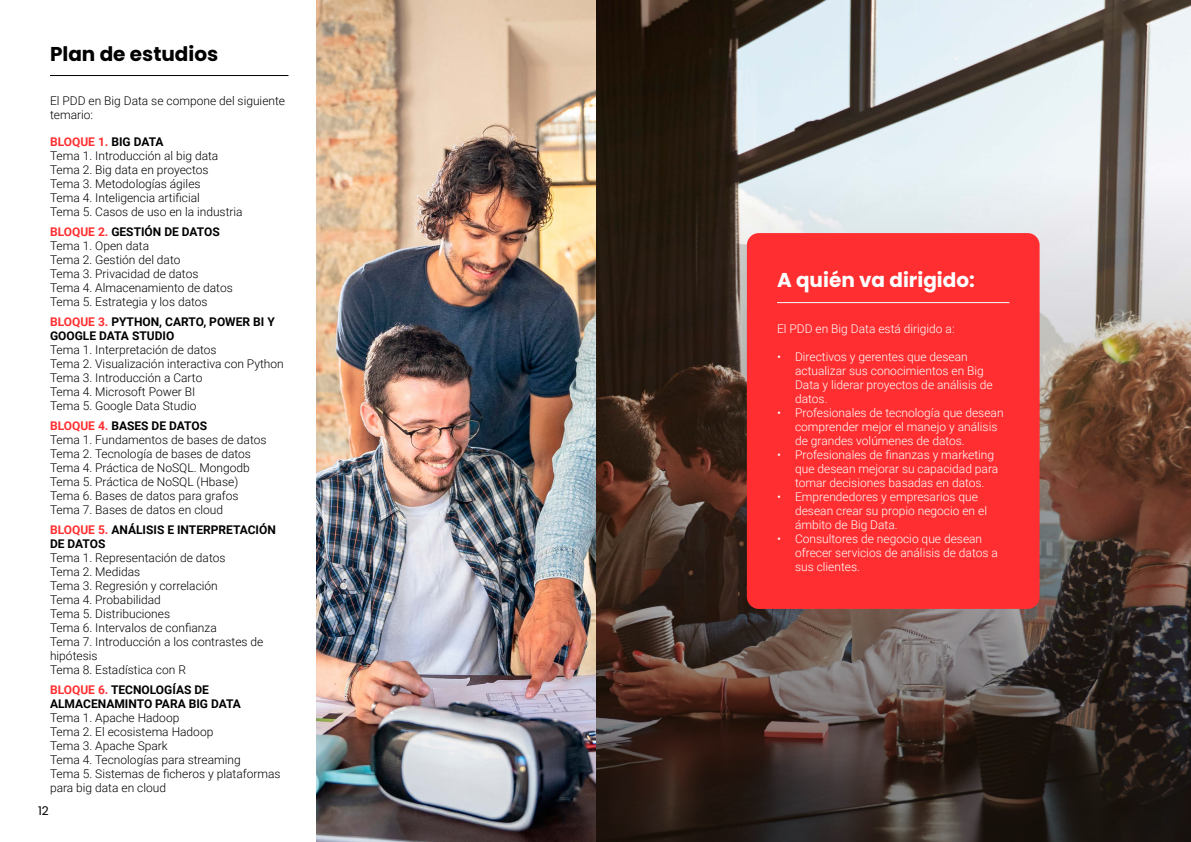
<style>
.page{position:relative;width:1191px;height:842px;background:#fff}
.page>*{position:absolute;margin:0;border:0;box-sizing:border-box;transform-origin:0 0}
.t1{font:700 20px "Poppins";color:#fff}
.t2{font:700 20px "Poppins";color:#000}
.t3{font:300 12px/14px "Roboto";color:#000}
.t4{font:300 12px/14px "Roboto";color:#fff}
.t5{font:700 12px/14px "Roboto";color:#000}
.t6{font:12px "Poppins";color:#000}
.s1{font-weight:700;color:#ff2f31}
.s2{font-weight:700}
.s3{color:#ff2f31}
</style>
<div class="page">
<hr style="left:50px;top:75px;width:238px;height:1px;background:#000">
<img style="left:316px;top:0;width:279px;height:842px">
<svg style="left:595px;top:0;width:595px;height:842px;background:#695e59"></svg>
<div style="left:747px;top:233px;width:292px;height:376px;background:#ff2f31;border-radius:12px"></div>
<hr style="left:777px;top:302px;width:232px;height:1px;background:#fff">
<h1 class="t2" style="left:50px;top:42px;width:170px">Plan de estudios</h1>
<p class="t3" style="left:50px;top:94px;width:237px">El PDD en Big Data se compone del siguiente temario:</p>
<p class="t3" style="left:50px;top:134px;width:194px"><span class="s1">BLOQUE 1.</span> <span class="s2">BIG DATA<br></span>Tema 1. Introducción al big data<br>Tema 2. Big data en proyectos<br>Tema 3. Metodologías ágiles<br>Tema 4. Inteligencia artificial<br>Tema 5. Casos de uso en la industria</p>
<p class="t3" style="left:50px;top:224px;width:184px"><span class="s1">BLOQUE 2.</span> <span class="s2">GESTIÓN DE DATOS<br></span>Tema 1. Open data<br>Tema 2. Gestión del dato<br>Tema 3. Privacidad de datos<br>Tema 4. Almacenamiento de datos<br>Tema 5. Estrategia y los datos</p>
<p class="t5" style="left:50px;top:314px;width:226px"><span class="s3">BLOQUE 3.</span> PYTHON, CARTO, POWER BI Y<br>GOOGLE DATA STUDIO</p>
<p class="t3" style="left:50px;top:342px;width:235px">Tema 1. Interpretación de datos<br>Tema 2. Visualización interactiva con Python<br>Tema 3. Introducción a Carto<br>Tema 4. Microsoft Power BI<br>Tema 5. Google Data Studio</p>
<p class="t3" style="left:50px;top:418px;width:218px"><span class="s1">BLOQUE 4.</span> <span class="s2">BASES DE DATOS<br></span>Tema 1. Fundamentos de bases de datos<br>Tema 2. Tecnología de bases de datos<br>Tema 4. Práctica de NoSQL. Mongodb<br>Tema 5. Práctica de NoSQL (Hbase)<br>Tema 6. Bases de datos para grafos<br>Tema 7. Bases de datos en cloud</p>
<p class="t5" style="left:50px;top:522px;width:227px"><span class="s3">BLOQUE 5.</span> ANÁLISIS E INTERPRETACIÓN<br>DE DATOS</p>
<p class="t3" style="left:50px;top:550px;width:215px">Tema 1. Representación de datos<br>Tema 2. Medidas<br>Tema 3. Regresión y correlación<br>Tema 4. Probabilidad<br>Tema 5. Distribuciones<br>Tema 6. Intervalos de confianza<br>Tema 7. Introducción a los contrastes de hipótesis<br>Tema 8. Estadística con R</p>
<p class="t5" style="left:50px;top:682px;width:192px"><span class="s3">BLOQUE 6.</span> TECNOLOGÍAS DE<br>ALMACENAMINTO PARA BIG DATA</p>
<p class="t3" style="left:50px;top:710px;width:232px">Tema 1. Apache Hadoop<br>Tema 2. El ecosistema Hadoop<br>Tema 3. Apache Spark<br>Tema 4. Tecnologías para streaming<br>Tema 5. Sistemas de ficheros y plataformas para big data en cloud</p>
<p class="t6" style="left:38px;top:803px;width:12px">12</p>
<h1 class="t1" style="left:777px;top:268px;width:199px">A quién va dirigido:</h1>
<p class="t4" style="left:777px;top:321px;width:179px">El PDD en Big Data está dirigido a:</p>
<p class="t4" style="left:795px;top:349px;width:199px;text-indent:-18px">• Directivos y gerentes que desean actualizar sus conocimientos en Big<br>Data y liderar proyectos de análisis de datos.</p>
<p class="t4" style="left:795px;top:405px;width:210px;text-indent:-18px">• Profesionales de tecnología que desean comprender mejor el manejo y análisis de grandes volúmenes de datos.</p>
<p class="t4" style="left:795px;top:447px;width:205px;text-indent:-18px">• Profesionales de finanzas y marketing que desean mejorar su capacidad para tomar decisiones basadas en datos.</p>
<p class="t4" style="left:795px;top:489px;width:193px;text-indent:-18px">• Emprendedores y empresarios que desean crear su propio negocio en el ámbito de Big Data.</p>
<p class="t4" style="left:795px;top:531px;width:204px;text-indent:-18px">• Consultores de negocio que desean ofrecer servicios de análisis de datos a sus clientes.</p>
</div>
